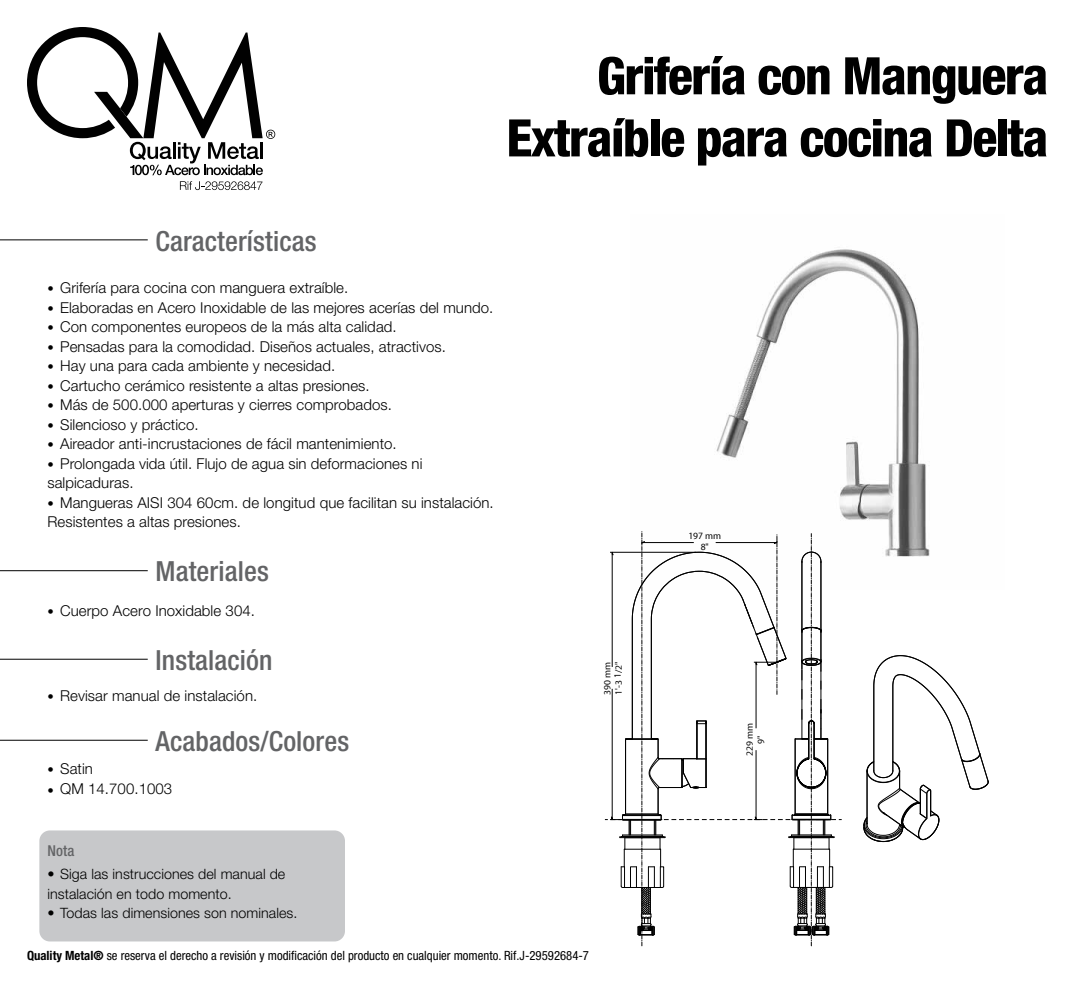
<style>
.page{position:relative;width:1080px;height:988px;background:#fff}
.page>*{position:absolute;margin:0;border:0;box-sizing:border-box;transform-origin:0 0}
.t1{font:800 condensed 51.75px/62.1px "Helvetica Neue LT Std";letter-spacing:-.03em;color:#000;text-align:right}
.t2{font:500 condensed 27.75px "Helvetica Neue LT Std";letter-spacing:.005em;color:#636466}
.t3{font:300 15px/19.5px "Helvetica Neue LT Std";letter-spacing:.005em;color:#000}
.t4{font:500 condensed 15px "Helvetica Neue LT Std";color:#636466}
.t5{font:300 14.25px/19.5px "Helvetica Neue LT Std";letter-spacing:.005em;color:#000}
.t6{font:condensed 12.75px "Helvetica Neue LT Std";color:#000}
.t7{font:300 12.75px/20.2px "Helvetica Neue LT Std";color:#000}
.t8{font:9.6px/11.2px "Myriad Pro";color:#000;text-align:center}
.s1{font-size:12.75px}
.s2{font-weight:700}
</style>
<div class="page">
<svg style="left:27px;top:27px;width:248px;height:148px"></svg>
<svg style="left:180px;top:181px;width:82px;height:9px"></svg>
<hr style="left:0;top:239px;width:148px;height:1px;background:#000">
<hr style="left:0;top:570px;width:148px;height:1px;background:#000">
<hr style="left:0;top:659px;width:148px;height:1px;background:#000">
<hr style="left:0;top:740px;width:148px;height:1px;background:#000">
<div style="left:39px;top:830px;width:306px;height:111px;background:#c7c8ca;border-radius:10px"></div>
<img style="left:641px;top:249px;width:289px;height:308px">
<svg style="left:864px;top:655px;width:125px;height:187px"></svg>
<svg style="left:605px;top:532px;width:236px;height:414px"></svg>
<h1 class="t1" style="left:506px;top:44px;width:543px">Grifería con Manguera<br>Extraíble para cocina Delta</h1>
<h2 class="t2" style="left:156px;top:224px;width:163px">Características</h2>
<p class="t3" style="left:47px;top:278px;width:302px"><span class="s1">•</span> Grifería para cocina con manguera extraíble.</p>
<p class="t3" style="left:47px;top:297px;width:447px"><span class="s1">•</span> Elaboradas en Acero Inoxidable de las mejores acerías del mundo.</p>
<p class="t3" style="left:47px;top:317px;width:351px"><span class="s1">•</span> Con componentes europeos de la más alta calidad.</p>
<p class="t3" style="left:47px;top:336px;width:400px"><span class="s1">•</span> Pensadas para la comodidad. Diseños actuales, atractivos.</p>
<p class="t3" style="left:47px;top:356px;width:289px"><span class="s1">•</span> Hay una para cada ambiente y necesidad.</p>
<p class="t3" style="left:47px;top:375px;width:324px"><span class="s1">•</span> Cartucho cerámico resistente a altas presiones.</p>
<p class="t3" style="left:47px;top:395px;width:346px"><span class="s1">•</span> Más de 500.000 aperturas y cierres comprobados.</p>
<p class="t3" style="left:47px;top:414px;width:153px"><span class="s1">•</span> Silencioso y práctico.</p>
<p class="t3" style="left:47px;top:434px;width:351px"><span class="s1">•</span> Aireador anti-incrustaciones de fácil mantenimiento.</p>
<p class="t3" style="left:47px;top:453px;width:377px"><span class="s1">•</span> Prolongada vida útil. Flujo de agua sin deformaciones ni salpicaduras.</p>
<p class="t3" style="left:47px;top:492px;width:448px"><span class="s1">•</span> Mangueras AISI 304 60cm. de longitud que facilitan su instalación.<br>Resistentes a altas presiones.</p>
<h2 class="t2" style="left:156px;top:555px;width:115px">Materiales</h2>
<p class="t3" style="left:47px;top:601px;width:209px"><span class="s1">•</span> Cuerpo Acero Inoxidable 304.</p>
<h2 class="t2" style="left:156px;top:643px;width:118px">Instalación</h2>
<p class="t3" style="left:47px;top:686px;width:211px"><span class="s1">•</span> Revisar manual de instalación.</p>
<h2 class="t2" style="left:156px;top:724px;width:195px">Acabados/Colores</h2>
<p class="t7" style="left:47px;top:759px;width:8px">• •</p>
<p class="t3" style="left:60px;top:759px;width:114px">Satin<br>QM 14.700.1003</p>
<p class="t4" style="left:47px;top:841px;width:28px">Nota</p>
<p class="t5" style="left:47px;top:864px;width:239px">• Siga las instrucciones del manual de instalación en todo momento.</p>
<p class="t5" style="left:47px;top:903px;width:252px">• Todas las dimensiones son nominales.</p>
<p class="t8" style="left:602px;top:695px;width:34px;text-align:left;rotate:-90deg">390 mm<br>1'-3 1/2"</p>
<p class="t8" style="left:688px;top:530px;width:34px">197 mm<br>8"</p>
<p class="t8" style="left:744px;top:756px;width:34px;rotate:-90deg">229 mm<br>9"</p>
<p class="t6" style="left:27px;top:948px;width:564px"><span class="s2">Quality Metal®</span> se reserva el derecho a revisión y modificación del producto en cualquier momento. Rif.J-29592684-7</p>
</div>
